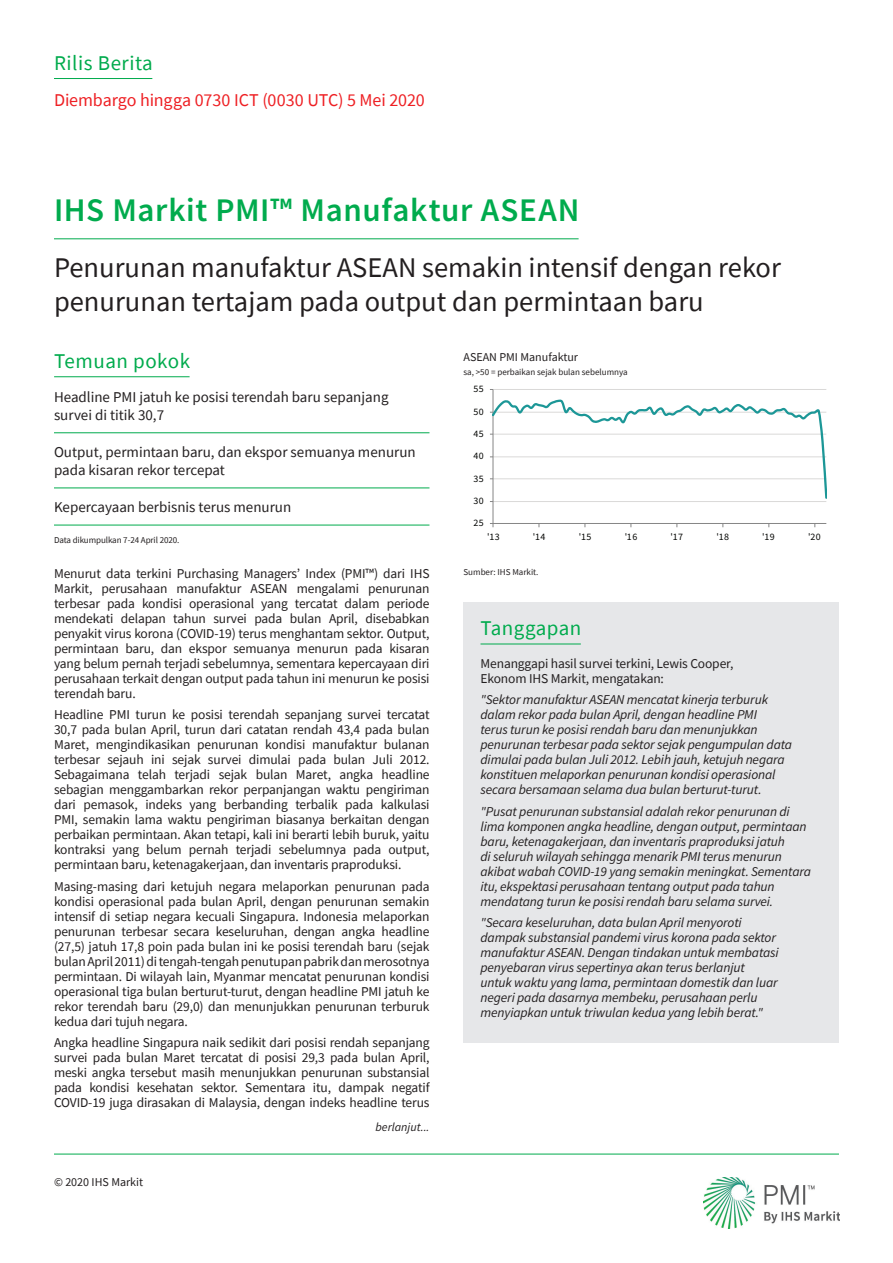
<style>
.page{position:relative;width:893px;height:1263px;background:#fff}
.page>*{position:absolute;margin:0;border:0;box-sizing:border-box;transform-origin:0 0}
.t1{font:600 33px "Source Sans Pro";letter-spacing:.02em;color:#00ab4d}
.t2{font:28.5px/34.2px "Source Sans Pro";color:#231f20}
.t3{font:21px "Source Sans Pro";letter-spacing:.025em;color:#00ab4d}
.t4{font:18px "Source Sans Pro";letter-spacing:-.005em;color:#ee1f23}
.t5{font:15px/18px "Source Sans Pro";color:#231f20}
.t6{font:13.5px/15px "Source Sans Pro";letter-spacing:-.01em;color:#231f20;text-align:justify}
.t7{font:italic 13.5px/15px "Source Sans Pro";letter-spacing:-.01em;color:#231f20}
.t8{font:12px "Source Sans Pro";color:#231f20}
.t9{font:italic 12px "Source Sans Pro";color:#231f20}
.t10{font:9.9px "Source Sans Pro";letter-spacing:.04em;color:#040503}
.t11{font:9px "Source Sans Pro";color:#231f20}
</style>
<div class="page">
<img style="left:704px;top:1177px;width:136px;height:51px">
<hr style="left:54px;top:1154px;width:785px;height:1px;background:#00ab4d">
<hr style="left:493px;top:389px;width:333px;height:1px;background:#dad9d8">
<hr style="left:493px;top:389px;width:1px;height:134px;background:#868686">
<hr style="left:493px;top:523px;width:333px;height:1px;background:#868686">
<svg style="left:490px;top:398px;width:337px;height:104px"></svg>
<hr style="left:54px;top:376px;width:136px;height:1px;background:#00ab4d">
<hr style="left:54px;top:78px;width:98px;height:1px;background:#00ab4d">
<hr style="left:54px;top:238px;width:525px;height:1px;background:#00ab4d">
<hr style="left:54px;top:432px;width:375px;height:1px;background:#00ab4d">
<hr style="left:54px;top:488px;width:375px;height:1px;background:#00ab4d">
<hr style="left:54px;top:525px;width:375px;height:1px;background:#00ab4d">
<div style="left:463px;top:602px;width:376px;height:56px;background:#e6e7e9"></div>
<hr style="left:480px;top:644px;width:101px;height:1px;background:#00ab4d">
<div style="left:463px;top:658px;width:376px;height:384px;background:#e6e7e9"></div>
<h3 class="t3" style="left:54px;top:49px;width:100px">Rilis Berita</h3>
<h3 class="t4" style="left:54px;top:88px;width:372px">Diembargo hingga 0730 ICT (0030 UTC) 5 Mei 2020</h3>
<h1 class="t1" style="left:54px;top:189px;width:527px">IHS Markit PMI™ Manufaktur ASEAN</h1>
<h2 class="t2" style="left:54px;top:250px;width:728px">Penurunan manufaktur ASEAN semakin intensif dengan rekor penurunan tertajam pada output dan permintaan baru</h2>
<h3 class="t3" style="left:54px;top:348px;width:137px">Temuan pokok</h3>
<p class="t8" style="left:463px;top:350px;width:116px">ASEAN PMI Manufaktur</p>
<p class="t11" style="left:463px;top:366px;width:166px">sa, &gt;50 = perbaikan sejak bulan sebelumnya</p>
<p class="t5" style="left:54px;top:388px;width:336px">Headline PMI jatuh ke posisi terendah baru sepanjang survei di titik 30,7</p>
<p class="t5" style="left:54px;top:443px;width:363px">Output, permintaan baru, dan ekspor semuanya menurun pada kisaran rekor tercepat</p>
<p class="t5" style="left:54px;top:498px;width:239px">Kepercayaan berbisnis terus menurun</p>
<p class="t11" style="left:54px;top:534px;width:127px">Data dikumpulkan 7-24 April 2020.</p>
<p class="t6" style="left:54px;top:566px;width:377px">Menurut data terkini Purchasing Managers’ Index (PMI™) dari IHS Markit, perusahaan manufaktur ASEAN mengalami penurunan terbesar pada kondisi operasional yang tercatat dalam periode mendekati delapan tahun survei pada bulan April, disebabkan penyakit virus korona (COVID-19) terus menghantam sektor. Output, permintaan baru, dan ekspor semuanya menurun pada kisaran yang belum pernah terjadi sebelumnya, sementara kepercayaan diri perusahaan terkait dengan output pada tahun ini menurun ke posisi terendah baru.</p>
<p class="t6" style="left:54px;top:707px;width:377px">Headline PMI turun ke posisi terendah sepanjang survei tercatat 30,7 pada bulan April, turun dari catatan rendah 43,4 pada bulan Maret, mengindikasikan penurunan kondisi manufaktur bulanan terbesar sejauh ini sejak survei dimulai pada bulan Juli 2012.<br>Sebagaimana telah terjadi sejak bulan Maret, angka headline sebagian menggambarkan rekor perpanjangan waktu pengiriman dari pemasok, indeks yang berbanding terbalik pada kalkulasi PMI, semakin lama waktu pengiriman biasanya berkaitan dengan perbaikan permintaan. Akan tetapi, kali ini berarti lebih buruk, yaitu kontraksi yang belum pernah terjadi sebelumnya pada output, permintaan baru, ketenagakerjaan, dan inventaris praproduksi.</p>
<p class="t6" style="left:54px;top:879px;width:377px">Masing-masing dari ketujuh negara melaporkan penurunan pada kondisi operasional pada bulan April, dengan penurunan semakin intensif di setiap negara kecuali Singapura. Indonesia melaporkan penurunan terbesar secara keseluruhan, dengan angka headline (27,5) jatuh 17,8 poin pada bulan ini ke posisi terendah baru (sejak bulan April 2011) di tengah-tengah penutupan pabrik dan merosotnya permintaan. Di wilayah lain, Myanmar mencatat penurunan kondisi operasional tiga bulan berturut-turut, dengan headline PMI jatuh ke rekor terendah baru (29,0) dan menunjukkan penurunan terburuk kedua dari tujuh negara.</p>
<p class="t6" style="left:54px;top:1035px;width:377px">Angka headline Singapura naik sedikit dari posisi rendah sepanjang survei pada bulan Maret tercatat di posisi 29,3 pada bulan April, meski angka tersebut masih menunjukkan penurunan substansial pada kondisi kesehatan sektor. Sementara itu, dampak negatif COVID-19 juga dirasakan di Malaysia, dengan indeks headline terus</p>
<p class="t8" style="left:54px;top:1175px;width:91px">© 2020 IHS Markit</p>
<p class="t9" style="left:375px;top:1119px;width:55px">berlanjut...</p>
<p class="t10" style="left:473px;top:383px;width:12px">55</p>
<p class="t10" style="left:473px;top:405px;width:12px">50</p>
<p class="t10" style="left:473px;top:428px;width:12px">45</p>
<p class="t10" style="left:473px;top:450px;width:12px">40</p>
<p class="t10" style="left:473px;top:472px;width:12px">35</p>
<p class="t10" style="left:473px;top:495px;width:12px">30</p>
<p class="t10" style="left:473px;top:517px;width:12px">25</p>
<p class="t10" style="left:487px;top:531px;width:14px">'13</p>
<p class="t10" style="left:533px;top:531px;width:14px">'14</p>
<p class="t10" style="left:579px;top:531px;width:14px">'15</p>
<p class="t10" style="left:625px;top:531px;width:14px">'16</p>
<p class="t10" style="left:671px;top:531px;width:14px">'17</p>
<p class="t10" style="left:716px;top:531px;width:14px">'18</p>
<p class="t10" style="left:762px;top:531px;width:14px">'19</p>
<p class="t10" style="left:808px;top:531px;width:14px">'20</p>
<p class="t11" style="left:463px;top:566px;width:77px">Sumber: IHS Markit.</p>
<h3 class="t3" style="left:480px;top:615px;width:102px">Tanggapan</h3>
<p class="t6" style="left:480px;top:656px;width:254px">Menanggapi hasil survei terkini, Lewis Cooper,<br>Ekonom IHS Markit, mengatakan:</p>
<p class="t7" style="left:480px;top:692px;width:313px">"Sektor manufaktur ASEAN mencatat kinerja terburuk dalam rekor pada bulan April, dengan headline PMI<br>terus turun ke posisi rendah baru dan menunjukkan penurunan terbesar pada sektor sejak pengumpulan data dimulai pada bulan Juli 2012. Lebih jauh, ketujuh negara konstituen melaporkan penurunan kondisi operasional secara bersamaan selama dua bulan berturut-turut.</p>
<p class="t7" style="left:480px;top:804px;width:332px">"Pusat penurunan substansial adalah rekor penurunan di lima komponen angka headline, dengan output, permintaan baru, ketenagakerjaan, dan inventaris praproduksi jatuh<br>di seluruh wilayah sehingga menarik PMI terus menurun akibat wabah COVID-19 yang semakin meningkat. Sementara itu, ekspektasi perusahaan tentang output pada tahun mendatang turun ke posisi rendah baru selama survei.</p>
<p class="t7" style="left:480px;top:915px;width:300px">"Secara keseluruhan, data bulan April menyoroti dampak substansial pandemi virus korona pada sektor manufaktur ASEAN. Dengan tindakan untuk membatasi penyebaran virus sepertinya akan terus berlanjut untuk waktu yang lama, permintaan domestik dan luar negeri pada dasarnya membeku, perusahaan perlu menyiapkan untuk triwulan kedua yang lebih berat."</p>
</div>
